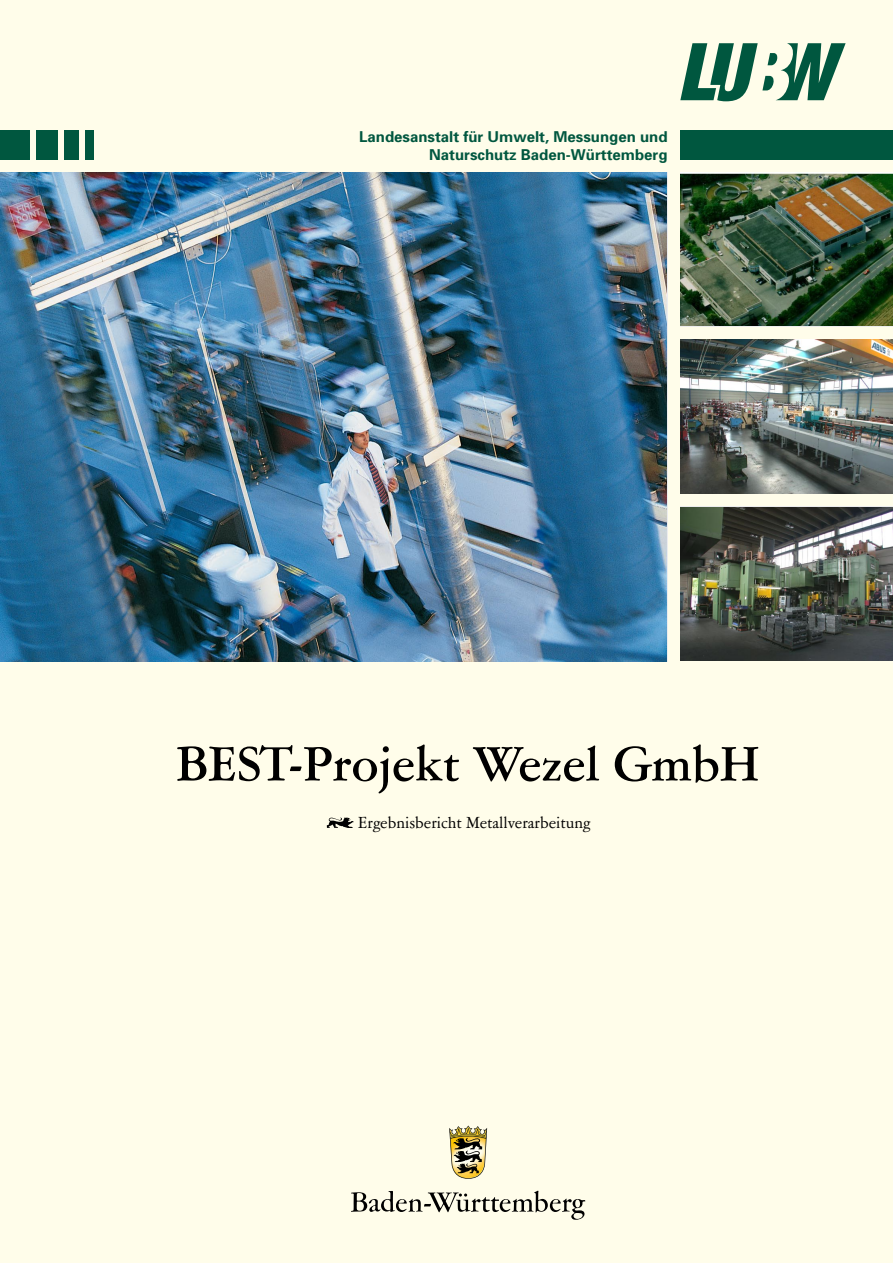
<style>
.page{position:relative;width:893px;height:1263px;background:#fffdea}
.page>*{position:absolute;margin:0;border:0;box-sizing:border-box;transform-origin:0 0}
.t1{font:500 54px "Garamont Amst SB";letter-spacing:.005em;color:#000}
.t2{font:18px "Garamont Amst SB";color:#000}
.t3{font:700 15px/18px "Univers";color:#00573f;text-align:right}
</style>
<div class="page">
<img style="left:0;top:172px;width:666px;height:489px">
<div style="left:680px;top:130px;width:213px;height:30px;background:#00573f"></div>
<div style="left:0;top:130px;width:30px;height:30px;background:#00573f"></div>
<div style="left:36px;top:130px;width:21px;height:30px;background:#00573f"></div>
<div style="left:64px;top:130px;width:15px;height:30px;background:#00573f"></div>
<div style="left:85px;top:130px;width:9px;height:30px;background:#00573f"></div>
<svg style="left:327px;top:817px;width:27px;height:11px"></svg>
<svg style="left:680px;top:43px;width:166px;height:58px"></svg>
<img style="left:680px;top:507px;width:213px;height:154px">
<img style="left:680px;top:172px;width:213px;height:154px">
<img style="left:680px;top:340px;width:213px;height:153px">
<svg style="left:351px;top:1191px;width:234px;height:29px"></svg>
<img style="left:449px;top:1125px;width:38px;height:54px">
<p class="t3" style="left:359px;top:127px;width:310px">Landesanstalt für Umwelt, Messungen und<br>Naturschutz Baden-Württemberg</p>
<h1 class="t1" style="left:176px;top:736px;width:584px">BEST-Projekt Wezel GmbH</h1>
<p class="t2" style="left:358px;top:814px;width:234px">Ergebnisbericht Metallverarbeitung</p>
</div>
